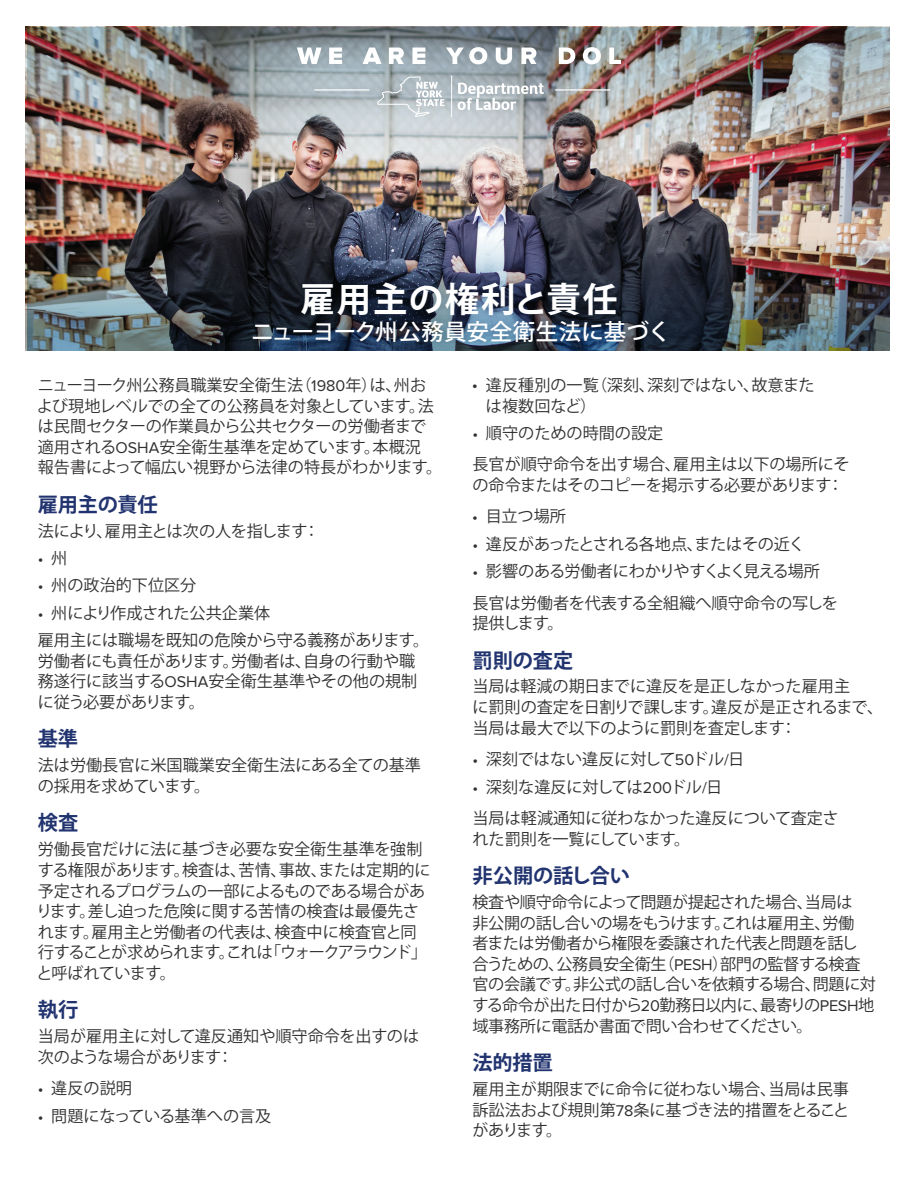
<style>
.page{position:relative;width:918px;height:1188px;background:#fff}
.page>*{position:absolute;margin:0;border:0;box-sizing:border-box;transform-origin:0 0}
.t1{font:700 34.5px "Koz Go Pro";letter-spacing:.045em;color:#fff}
.t2{font:500 22.5px "Koz Go Pro";letter-spacing:.005em;color:#fff}
.t3{font:700 20.25px "Koz Go Pro";letter-spacing:-.01em;color:#22346f}
.t4{font:16.2px/20.5px "Koz Go Pro";letter-spacing:-.02em;color:#312f30}
.t5{font:16.2px/20.5px "Koz Go Pro";color:#312f30}
.t6{font:16.2px "Proxima Nova";color:#312f30}
.s1{font-family:"Proxima Nova"}
.s2{font-family:"Koz Go Pro"}
</style>
<div class="page">
<img style="left:26px;top:27px;width:864px;height:324px">
<img style="left:27px;top:27px;width:862px;height:135px">
<img style="left:27px;top:235px;width:862px;height:116px">
<div style="left:248px;top:277px;width:422px;height:71px;background:#002953;opacity:.2"></div>
<hr style="left:555px;top:89px;width:55px;height:2px;background:#fff">
<hr style="left:314px;top:89px;width:55px;height:2px;background:#fff">
<svg style="left:297px;top:48px;width:25px;height:16px"></svg>
<svg style="left:329px;top:48px;width:13px;height:16px"></svg>
<svg style="left:363px;top:48px;width:18px;height:16px"></svg>
<svg style="left:389px;top:48px;width:15px;height:16px"></svg>
<svg style="left:412px;top:48px;width:13px;height:16px"></svg>
<svg style="left:446px;top:47px;width:41px;height:17px"></svg>
<svg style="left:496px;top:48px;width:16px;height:16px"></svg>
<svg style="left:521px;top:48px;width:16px;height:16px"></svg>
<svg style="left:559px;top:48px;width:16px;height:16px"></svg>
<svg style="left:583px;top:47px;width:18px;height:17px"></svg>
<svg style="left:609px;top:48px;width:12px;height:16px"></svg>
<svg style="left:458px;top:83px;width:86px;height:27px"></svg>
<hr style="left:451px;top:75px;width:1px;height:42px;background:#fff">
<svg style="left:377px;top:76px;width:68px;height:41px;background:#bfc8cc"></svg>
<h1 class="t1" style="left:301px;top:277px;width:318px">雇用主の権利と責任</h1>
<h2 class="t2" style="left:251px;top:317px;width:421px">ニューヨーク州公務員安全衛生法に基づく</h2>
<p class="t4" style="left:37px;top:375px;width:407px">ニューヨーク州公務員職業安全衛生法（<span class="s1">1980</span>年）は、州および現地レベルでの全ての公務員を対象としています。法は民間セクターの作業員から公共セクターの労働者まで適用される<span class="s1">OSHA</span>安全衛生基準を定めています。本概況<br>報告書によって幅広い視野から法律の特長がわかります。</p>
<p class="t3" style="left:38px;top:491px;width:122px">雇用主の責任</p>
<p class="t4" style="left:38px;top:521px;width:283px">法により、雇用主とは次の人を指します：</p>
<p class="t6" style="left:38px;top:549px;width:31px">• <span class="s2">州</span></p>
<p class="t5" style="left:38px;top:576px;width:160px"><span class="s1">•</span> 州の政治的下位区分</p>
<p class="t5" style="left:38px;top:600px;width:393px;line-height:27.5px"><span class="s1">•</span> 州により作成された公共企業体<br>雇用主には職場を既知の危険から守る義務があります。</p>
<p class="t5" style="left:38px;top:651px;width:381px">労働者にも責任があります。労働者は、自身の行動や職務遂行に該当する<span class="s1">OSHA</span>安全衛生基準やその他の規制に従う必要があります。</p>
<p class="t3" style="left:38px;top:726px;width:42px">基準</p>
<p class="t5" style="left:38px;top:756px;width:385px">法は労働長官に米国職業安全衛生法にある全ての基準の採用を求めています。</p>
<p class="t3" style="left:38px;top:810px;width:42px">検査</p>
<p class="t4" style="left:36px;top:840px;width:396px">労働長官だけに法に基づき必要な安全衛生基準を強制する権限があります。検査は、苦情、事故、または定期的に予定されるプログラムの一部によるものである場合があります。差し迫った危険に関する苦情の検査は最優先されます。雇用主と労働者の代表は、検査中に検査官と同行することが求められます。これは「ウォークアラウンド」と呼ばれています。</p>
<p class="t3" style="left:38px;top:997px;width:42px">執行</p>
<p class="t5" style="left:38px;top:1027px;width:383px">当局が雇用主に対して違反通知や順守命令を出すのは次のような場合があります：</p>
<p class="t4" style="left:38px;top:1079px;width:96px"><span class="s1">•</span> 違反の説明</p>
<p class="t5" style="left:38px;top:1106px;width:235px"><span class="s1">•</span> 問題になっている基準への言及</p>
<p class="t5" style="left:486px;top:375px;width:330px;text-indent:-13px">• 違反種別の一覧（深刻、深刻ではない、故意または複数回など）</p>
<p class="t5" style="left:472px;top:418px;width:379px;line-height:31.5px"><span class="s1">•</span> 順守のための時間の設定<br>長官が順守命令を出す場合、雇用主は以下の場所にそ</p>
<p class="t4" style="left:472px;top:475px;width:373px">の命令またはそのコピーを掲示する必要があります：</p>
<p class="t4" style="left:472px;top:507px;width:95px"><span class="s1">•</span> 目立つ場所</p>
<p class="t4" style="left:472px;top:534px;width:334px"><span class="s1">•</span> 違反があったとされる各地点、またはその近く</p>
<p class="t5" style="left:472px;top:556px;width:367px;line-height:31.5px"><span class="s1">•</span> 影響のある労働者にわかりやすくよく見える場所長官は労働者を代表する全組織へ順守命令の写しを</p>
<p class="t4" style="left:472px;top:613px;width:93px">提供します。</p>
<p class="t3" style="left:473px;top:647px;width:102px">罰則の査定</p>
<p class="t4" style="left:473px;top:677px;width:412px">当局は軽減の期日までに違反を是正しなかった雇用主<br>に罰則の査定を日割りで課します。違反が是正されるまで、当局は最大で以下のように罰則を査定します：</p>
<p class="t5" style="left:473px;top:749px;width:273px"><span class="s1">•</span> 深刻ではない違反に対して<span class="s1">50</span>ドル<span class="s1">/</span>日</p>
<p class="t5" style="left:473px;top:771px;width:368px;line-height:31.5px"><span class="s1">•</span> 深刻な違反に対しては<span class="s1">200</span>ドル<span class="s1">/</span>日<br>当局は軽減通知に従わなかった違反について査定さ</p>
<p class="t4" style="left:473px;top:829px;width:219px">れた罰則を一覧にしています。</p>
<p class="t3" style="left:473px;top:862px;width:159px">非公開の話し合い</p>
<p class="t4" style="left:473px;top:892px;width:405px">検査や順守命令によって問題が提起された場合、当局は<br>非公開の話し合いの場をもうけます。これは雇用主、労働<br>者または労働者から権限を委譲された代表と問題を話し合うための、公務員安全衛生（<span class="s1">PESH</span>）部門の監督する検査官の会議です。非公式の話し合いを依頼する場合、問題に対する命令が出た日付から<span class="s1">20</span>勤務日以内に、最寄りの<span class="s1">PESH</span>地域事務所に電話か書面で問い合わせてください。</p>
<p class="t3" style="left:472px;top:1050px;width:82px">法的措置</p>
<p class="t4" style="left:472px;top:1079px;width:378px;text-align:justify">雇用主が期限までに命令に従わない場合、当局は民事訴訟法および規則第<span class="s1">78</span>条に基づき法的措置をとることがあります。</p>
</div>
